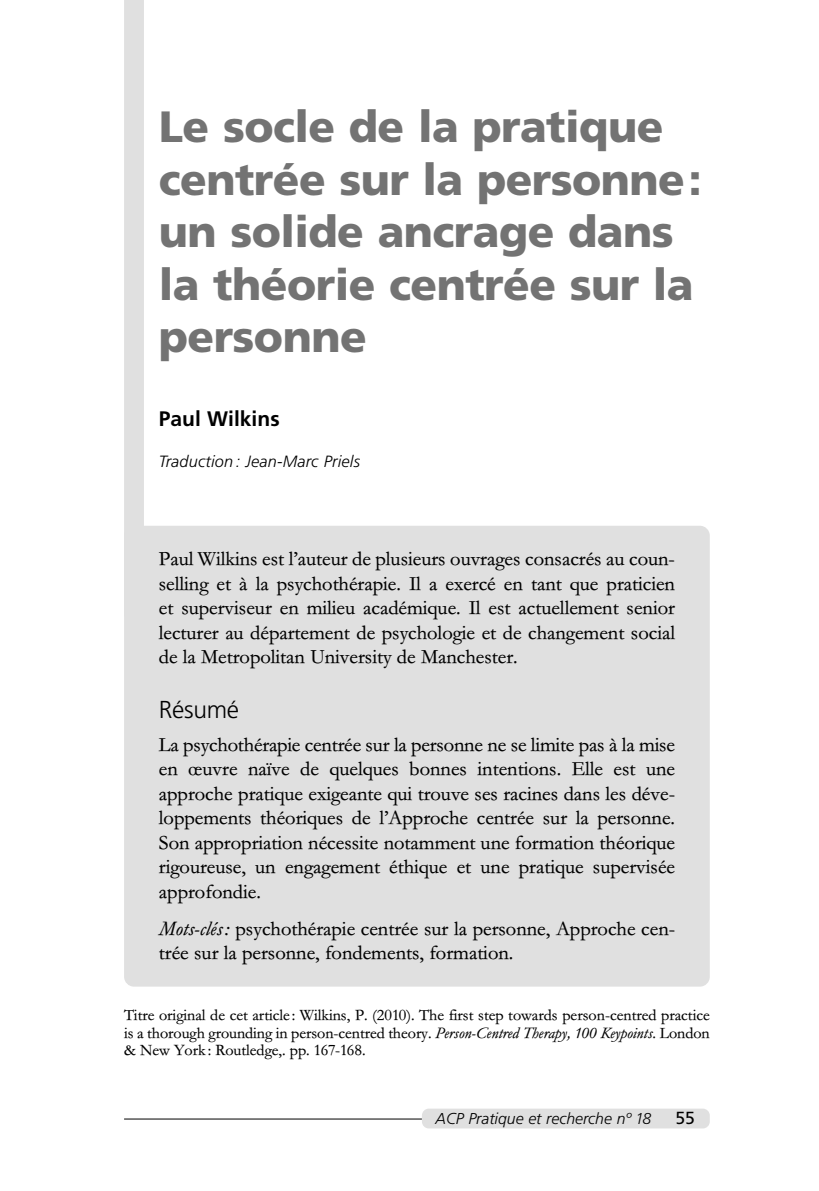
<style>
.page{position:relative;width:819px;height:1191px;background:#fff}
.page>*{position:absolute;margin:0;border:0;box-sizing:border-box;transform-origin:0 0}
.t1{font:900 43.75px/52.5px "Frutiger";letter-spacing:-.01em;color:#737373}
.t2{font:300 24.5px "Frutiger";letter-spacing:-.01em;color:#000}
.t3{font:700 21px "Frutiger";color:#000}
.t4{font:20.47px/24.5px "Gar M Two";color:#000;text-align:justify}
.t5{font:17.5px "Frutiger";color:#000}
.t6{font:italic 300 16.28px "Frutiger";letter-spacing:.01em;color:#000}
.t7{font:16.1px/17.5px "Gar M Two";letter-spacing:-.005em;color:#000;text-align:justify}
.t8{font:italic 300 15.75px "Frutiger";color:#000}
.s1{font-style:italic}
</style>
<div class="page">
<div style="left:124px;top:526px;width:585px;height:460px;background:#e0e0e0;border-radius:10px"></div>
<div style="left:124px;top:0;width:20px;height:533px;background:#e0e0e0"></div>
<div style="left:422px;top:1108px;width:287px;height:20px;background:#e0e0e0;border-radius:7px"></div>
<hr style="left:124px;top:1118px;width:298px;height:1px;background:#000">
<h1 class="t1" style="left:159px;top:104px;width:544px">Le socle de la pratique centrée sur la personne: un solide ancrage dans la théorie centrée sur la personne</h1>
<p class="t3" style="left:159px;top:410px;width:122px">Paul Wilkins</p>
<p class="t6" style="left:159px;top:455px;width:203px">Traduction : Jean-Marc Priels</p>
<p class="t4" style="left:159px;top:546px;width:517px">Paul Wilkins est l’auteur de plusieurs ouvrages consacrés au coun&shy;selling et à la psychothérapie. Il a exercé en tant que praticien et superviseur en milieu académique. Il est actuellement senior lecturer au département de psychologie et de changement social de la Metropolitan University de Manchester.</p>
<p class="t2" style="left:159px;top:699px;width:82px">Résumé</p>
<p class="t4" style="left:159px;top:731px;width:518px">La psychothérapie centrée sur la personne ne se limite pas à la mise en œuvre naïve de quelques bonnes intentions. Elle est une approche pratique exigeante qui trouve ses racines dans les déve&shy;loppements théoriques de l’Approche centrée sur la personne.<br>Son appropriation nécessite notamment une formation théorique rigoureuse, un engagement éthique et une pratique supervisée approfondie.</p>
<p class="t4" style="left:159px;top:915px;width:517px"><span class="s1">Mots-clés:</span> psychothérapie centrée sur la personne, Approche cen&shy;trée sur la personne, fondements, formation.</p>
<p class="t7" style="left:124px;top:1006px;width:587px">Titre original de cet article : Wilkins, P. (2010). The first step towards person-centred practice is a thorough grounding in person-centred theory. <span class="s1">Person-Centred Therapy, 100 Keypoints</span>. London &amp; New York : Routledge,. pp. 167-168.</p>
<p class="t8" style="left:435px;top:1112px;width:217px">ACP Pratique et recherche nº 18</p>
<p class="t5" style="left:675px;top:1111px;width:21px">55</p>
</div>
